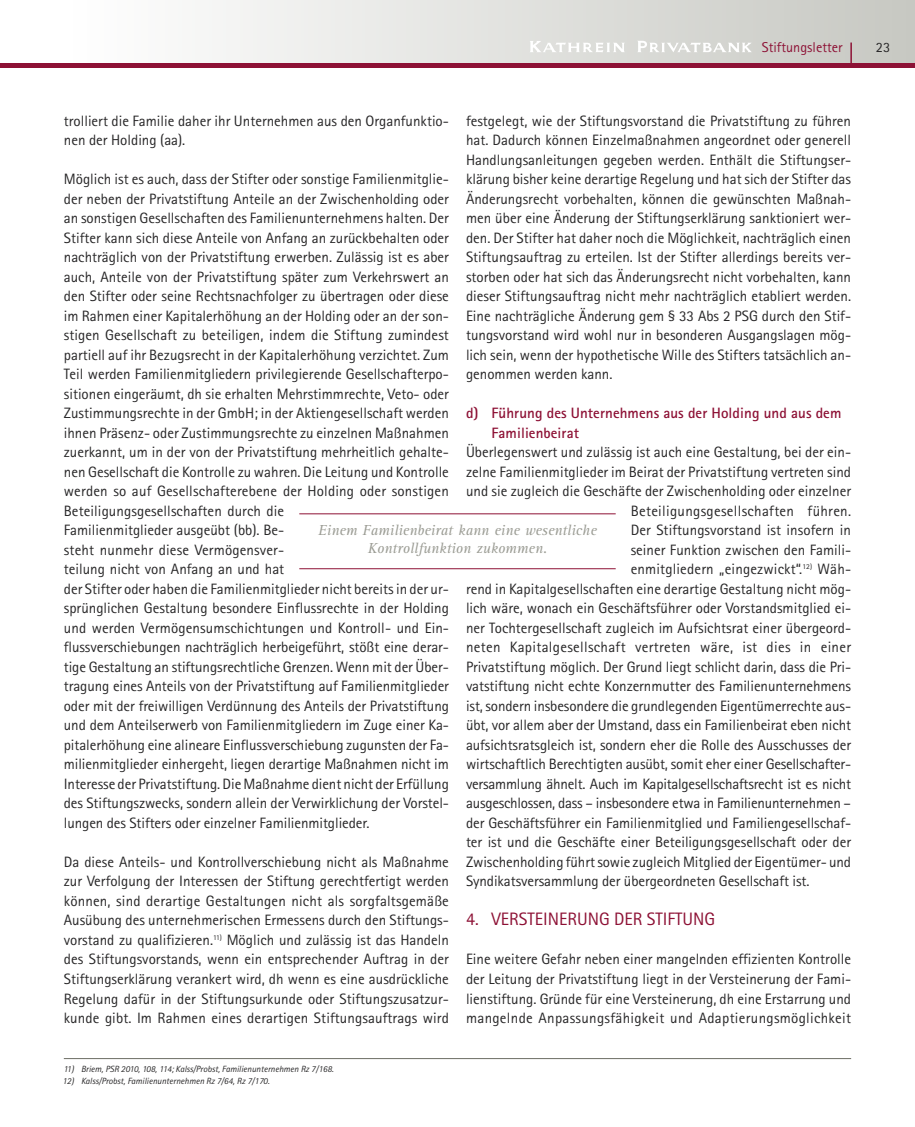
<style>
.page{position:relative;width:915px;height:1127px;background:#fff}
.page>*{position:absolute;margin:0;border:0;box-sizing:border-box;transform-origin:0 0}
.t1{font:18px "Rotis Sans Serif";color:#8d1135}
.t2{font:15px/19.5px "Rotis Sans Serif";color:#272627;text-align:justify}
.t3{font:15px "Rotis Sans Serif";letter-spacing:.02em;color:#272627}
.t4{font:italic 15px/18px "Rotis Serif";color:#9c9d95;text-align:center}
.t5{font:700 15px/19.5px "Rotis Sans Serif";letter-spacing:.005em;color:#8d1135}
.t6{font:14.25px "Rotis Sans Serif";color:#8d1135}
.t7{font:14.25px "Rotis Sans Serif";color:#272627}
.t8{font:italic 9px "Rotis Sans Serif";color:#272627}
</style>
<div class="page">
<div style="left:64px;top:0;width:850px;height:64px;background:linear-gradient(to right,#fff,#c7c8c2)"></div>
<svg style="left:529px;top:41px;width:95px;height:11px"></svg>
<svg style="left:636px;top:41px;width:115px;height:11px"></svg>
<svg style="left:850px;top:43px;width:1px;height:21px"></svg>
<hr style="left:0;top:64px;width:914px;height:4px;background:#8d1135">
<hr style="left:299px;top:513px;width:316px;height:1px;background:#8d1135">
<hr style="left:299px;top:568px;width:316px;height:1px;background:#8d1135">
<hr style="left:64px;top:1058px;width:786px;height:1px;background:#6c6d65">
<p class="t6" style="left:761px;top:43px;width:82px">Stiftungsletter</p>
<p class="t7" style="left:875px;top:43px;width:16px">23</p>
<p class="t2" style="left:64px;top:112px;width:386px">trolliert die Familie daher ihr Unternehmen aus den Organfunktio&shy;nen der Holding (aa).</p>
<p class="t2" style="left:64px;top:171px;width:386px;text-align:left">Möglich ist es auch, dass der Stifter oder sonstige Familienmitglie&shy;der neben der Privatstiftung Anteile an der Zwischenholding oder an sonstigen Gesellschaften des Familienunternehmens halten. Der Stifter kann sich diese Anteile von Anfang an zurückbehalten oder nachträglich von der Privatstiftung erwerben. Zulässig ist es aber auch, Anteile von der Privatstiftung später zum Verkehrswert an den Stifter oder seine Rechtsnachfolger zu übertragen oder diese im Rahmen einer Kapitalerhöhung an der Holding oder an der son&shy;stigen Gesellschaft zu beteiligen, indem die Stiftung zumindest partiell auf ihr Bezugsrecht in der Kapitalerhöhung verzichtet. Zum Teil werden Familienmitgliedern privilegierende Gesellschafterpo&shy;sitionen eingeräumt, dh sie erhalten Mehrstimmrechte, Veto- oder Zustimmungsrechte in der GmbH; in der Aktiengesellschaft werden ihnen Präsenz- oder Zustimmungsrechte zu einzelnen Maßnahmen zuerkannt, um in der von der Privatstiftung mehrheitlich gehalte&shy;nen Gesellschaft die Kontrolle zu wahren. Die Leitung und Kontrolle werden so auf Gesellschafterebene der Holding oder sonstigen Beteiligungsgesellschaften durch die<br>Familienmitglieder ausgeübt (bb). Be-<br>steht nunmehr diese Vermögensver-<br>teilung nicht von Anfang an und hat<br>der Stifter oder haben die Familienmitglieder nicht bereits in der ur&shy;sprünglichen Gestaltung besondere Einflussrechte in der Holding und werden Vermögensumschichtungen und Kontroll- und Ein&shy;flussverschiebungen nachträglich herbeigeführt, stößt eine derar&shy;tige Gestaltung an stiftungsrechtliche Grenzen. Wenn mit der Über&shy;tragung eines Anteils von der Privatstiftung auf Familienmitglieder oder mit der freiwilligen Verdünnung des Anteils der Privatstiftung und dem Anteilserwerb von Familienmitgliedern im Zuge einer Ka&shy;pitalerhöhung eine alineare Einflussverschiebung zugunsten der Fa&shy;milienmitglieder einhergeht, liegen derartige Maßnahmen nicht im Interesse der Privatstiftung. DieMaßnahme dient nicht der Erfüllung des Stiftungszwecks, sondern allein der Verwirklichung der Vorstel&shy;lungen des Stifters oder einzelner Familienmitglieder.</p>
<p class="t2" style="left:64px;top:853px;width:386px">Da diese Anteils- und Kontrollverschiebung nicht als Maßnahme zur Verfolgung der Interessen der Stiftung gerechtfertigt werden können, sind derartige Gestaltungen nicht als sorgfaltsgemäße Ausübung des unternehmerischen Ermessens durch den Stiftungs&shy;vorstand zu qualifizieren.<sup>11)</sup> Möglich und zulässig ist das Handeln des Stiftungsvorstands, wenn ein entsprechender Auftrag in der Stiftungserklärung verankert wird, dh wenn es eine ausdrückliche Regelung dafür in der Stiftungsurkunde oder Stiftungszusatzur&shy;kunde gibt. Im Rahmen eines derartigen Stiftungsauftrags wird</p>
<p class="t2" style="left:466px;top:112px;width:386px">festgelegt, wie der Stiftungsvorstand die Privatstiftung zu führen hat. Dadurch können Einzelmaßnahmen angeordnet oder generell Handlungsanleitungen gegeben werden. Enthält die Stiftungser&shy;klärung bisher keine derartige Regelung und hat sich der Stifter das Änderungsrecht vorbehalten, können die gewünschten Maßnah&shy;men über eine Änderung der Stiftungserklärung sanktioniert wer&shy;den. Der Stifter hat daher noch die Möglichkeit, nachträglich einen Stiftungsauftrag zu erteilen. Ist der Stifter allerdings bereits ver&shy;storben oder hat sich das Änderungsrecht nicht vorbehalten, kann dieser Stiftungsauftrag nicht mehr nachträglich etabliert werden.<br>Eine nachträgliche Änderung gem § 33 Abs 2 PSG durch den Stif&shy;tungsvorstand wird wohl nur in besonderen Ausgangslagen mög&shy;lich sein, wenn der hypothetische Wille des Stifters tatsächlich an&shy;genommen werden kann.</p>
<p class="t5" style="left:491px;top:405px;width:351px;text-indent:-26px">d) Führung des Unternehmens aus der Holding und aus dem<br>Familienbeirat</p>
<p class="t2" style="left:466px;top:444px;width:386px">Überlegenswert und zulässig ist auch eine Gestaltung, bei der ein-</p>
<p class="t2" style="left:466px;top:463px;width:386px">zelne Familienmitglieder im Beirat der Privatstiftung vertreten sind</p>
<p class="t2" style="left:466px;top:483px;width:386px">und sie zugleich die Geschäfte der Zwischenholding oder einzelner</p>
<p class="t3" style="left:630px;top:505px;width:222px">Beteiligungsgesellschaften führen.</p>
<p class="t2" style="left:630px;top:522px;width:222px">Der Stiftungsvorstand ist insofern in</p>
<p class="t2" style="left:630px;top:541px;width:222px">seiner Funktion zwischen den Famili-</p>
<p class="t2" style="left:630px;top:561px;width:222px">enmitgliedern „eingezwickt“.<sup>12)</sup> Wäh-</p>
<p class="t2" style="left:466px;top:580px;width:386px">rend in Kapitalgesellschaften eine derartige Gestaltung nicht mög-</p>
<p class="t2" style="left:466px;top:600px;width:386px">lich wäre, wonach ein Geschäftsführer oder Vorstandsmitglied ei-</p>
<p class="t2" style="left:466px;top:619px;width:386px">ner Tochtergesellschaft zugleich im Aufsichtsrat einer übergeord-</p>
<p class="t3" style="left:466px;top:642px;width:386px">neten Kapitalgesellschaft vertreten wäre, ist dies in einer</p>
<p class="t2" style="left:466px;top:658px;width:386px">Privatstiftung möglich. Der Grund liegt schlicht darin, dass die Pri-</p>
<p class="t2" style="left:466px;top:678px;width:386px">vatstiftung nicht echte Konzernmutter des Familienunternehmens</p>
<p class="t2" style="left:466px;top:697px;width:386px">ist, sondern insbesondere die grundlegenden Eigentümerrechte aus-</p>
<p class="t2" style="left:466px;top:717px;width:386px">übt, vor allem aber der Umstand, dass ein Familienbeirat eben nicht</p>
<p class="t2" style="left:466px;top:736px;width:386px">aufsichtsratsgleich ist, sondern eher die Rolle des Ausschusses der</p>
<p class="t2" style="left:466px;top:756px;width:386px">wirtschaftlich Berechtigten ausübt, somit eher einer Gesellschafter-</p>
<p class="t2" style="left:466px;top:775px;width:386px">versammlung ähnelt. Auch im Kapitalgesellschaftsrecht ist es nicht</p>
<p class="t2" style="left:466px;top:795px;width:386px">ausgeschlossen, dass – insbesondere etwa in Familienunternehmen –</p>
<p class="t2" style="left:466px;top:814px;width:386px">der Geschäftsführer ein Familienmitglied und Familiengesellschaf-</p>
<p class="t2" style="left:466px;top:834px;width:386px">ter ist und die Geschäfte einer Beteiligungsgesellschaft oder der</p>
<p class="t2" style="left:466px;top:853px;width:386px">Zwischenholding führt sowie zugleich Mitglied der Eigentümer- und</p>
<p class="t2" style="left:466px;top:873px;width:345px">Syndikatsversammlung der übergeordneten Gesellschaft ist.</p>
<p class="t1" style="left:466px;top:913px;width:250px">4. VERSTEINERUNG DER STIFTUNG</p>
<p class="t2" style="left:466px;top:951px;width:386px">Eine weitere Gefahr neben einer mangelnden effizienten Kontrolle der Leitung der Privatstiftung liegt in der Versteinerung der Fami&shy;lienstiftung. Gründe für eine Versteinerung, dh eine Erstarrung und mangelnde Anpassungsfähigkeit und Adaptierungsmöglichkeit</p>
<p class="t4" style="left:318px;top:523px;width:280px">Einem Familienbeirat kann eine wesentliche<br>Kontrollfunktion zukommen.</p>
<p class="t8" style="left:63px;top:1065px;width:272px">11) Briem, PSR 2010, 108, 114; Kalss/Probst, Familienunternehmen Rz 7/168.</p>
<p class="t8" style="left:62px;top:1077px;width:208px">12) Kalss/Probst, Familienunternehmen Rz 7/64, Rz 7/170.</p>
</div>
